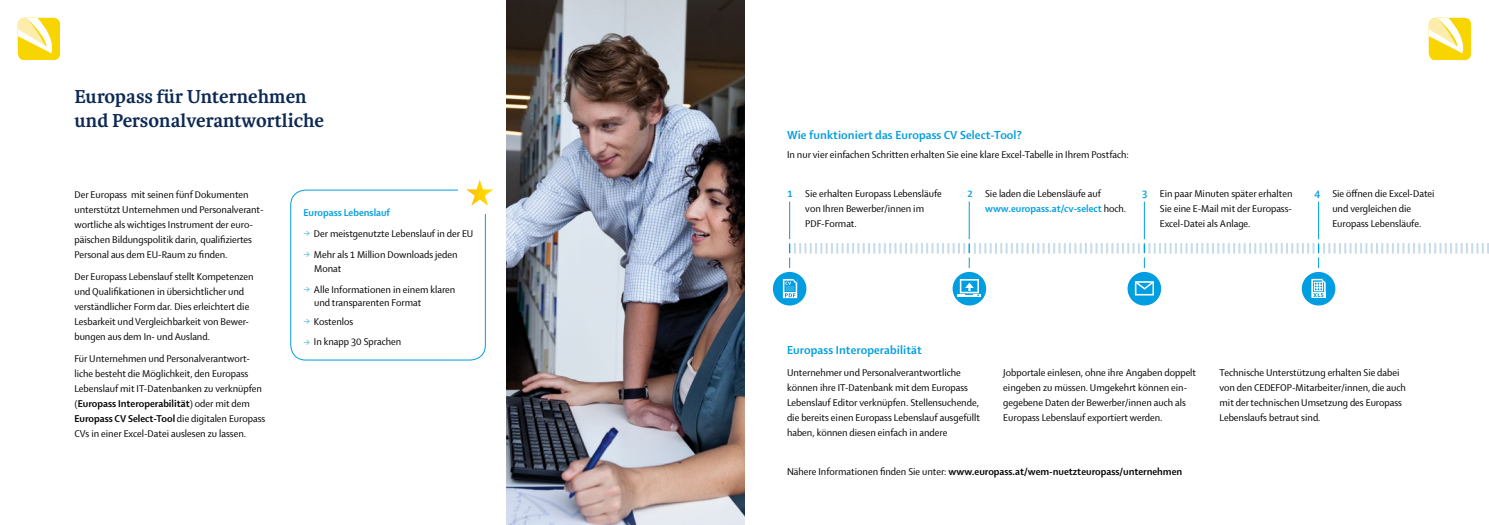
<style>
.page{position:relative;width:1489px;height:525px;background:#fff}
.page>*{position:absolute;margin:0;border:0;box-sizing:border-box;transform-origin:0 0}
.t1{font:700 20px/24px "Karmina Basic";color:#0e2954}
.t2{font:700 12.5px "Shaker 2";letter-spacing:.01em;color:#009ee0}
.t3{font:10.62px/15px "Shaker 2";color:#000}
.t4{font:700 10.62px "Shaker 2";color:#000}
.s1{font-weight:700}
.s2{font-weight:700;color:#009ee0}
.s3{font-family:"DIN";font-size:6.25px;color:#009ee0}
.s4{font-weight:400}
</style>
<div class="page">
<img style="left:507px;top:0;width:237px;height:524px">
<svg style="left:18px;top:18px;width:42px;height:42px"></svg>
<svg style="left:1428px;top:18px;width:42px;height:42px"></svg>
<div style="left:772px;top:272px;width:34px;height:33px;background:#009ee0;border-radius:50%"></div>
<div style="left:952px;top:272px;width:34px;height:33px;background:#009ee0;border-radius:50%"></div>
<div style="left:1127px;top:272px;width:34px;height:33px;background:#009ee0;border-radius:50%"></div>
<div style="left:1301px;top:272px;width:34px;height:33px;background:#009ee0;border-radius:50%"></div>
<svg style="left:788px;top:242px;width:701px;height:26px"></svg>
<hr style="left:789px;top:201px;width:1px;height:38px;background:#009ee0">
<hr style="left:968px;top:201px;width:1px;height:38px;background:#009ee0">
<hr style="left:1144px;top:201px;width:1px;height:38px;background:#009ee0">
<hr style="left:1318px;top:201px;width:1px;height:38px;background:#009ee0">
<svg style="left:782px;top:279px;width:15px;height:19px"></svg>
<svg style="left:1134px;top:281px;width:19px;height:14px"></svg>
<svg style="left:1311px;top:278px;width:14px;height:20px"></svg>
<hr style="left:957px;top:294px;width:23px;height:2px;background:#fff">
<svg style="left:959px;top:279px;width:19px;height:17px"></svg>
<div style="left:290px;top:190px;width:195px;height:170px;border:1px solid #009ee0;border-radius:15px"></div>
<div style="left:458px;top:166px;width:41px;height:47px;background:#fff"></div>
<svg style="left:466px;top:179px;width:27px;height:27px"></svg>
<h1 class="t1" style="left:74px;top:84px;width:251px">Europass für Unternehmen und Personalverantwortliche</h1>
<p class="t3" style="left:74px;top:186px;width:191px">Der Europass mit seinen fünf Dokumenten unterstützt Unternehmen und Personalverant&shy;wortliche als wichtiges Instrument der euro&shy;päischen Bildungspolitik darin, qualifiziertes Personal aus dem EU-Raum zu finden.</p>
<p class="t3" style="left:74px;top:268px;width:181px">Der Europass Lebenslauf stellt Kompetenzen und Qualifikationen in übersichtlicher und verständlicher Form dar. Dies erleichtert die Lesbarkeit und Vergleichbarkeit von Bewer&shy;bungen aus dem In- und Ausland.</p>
<p class="t3" style="left:74px;top:350px;width:192px">Für Unternehmen und Personalverantwort&shy;liche besteht die Möglichkeit, den Europass Lebenslauf mit IT-Datenbanken zu verknüpfen (<span class="s1">Europass Interoperabilität</span>) oder mit dem <span class="s1">Europass CV Select-Tool</span> die digitalen Europass CVs in einer Excel-Datei auslesen zu lassen.</p>
<p class="t3" style="left:303px;top:202px;width:171px;line-height:20.9px"><span class="s2">Europass Lebenslauf<br></span><sup>&gt;</sup> Der meistgenutzte Lebenslauf in der EU <sup>&gt;</sup> Mehr als 1 Million Downloads jeden</p>
<p class="t3" style="left:303px;top:257px;width:153px;line-height:20.9px;text-indent:11px">Monat<br><sup>&gt;</sup> Alle Informationen in einem klaren</p>
<p class="t3" style="left:303px;top:293px;width:119px;line-height:18.4px;text-indent:11px">und transparenten Format <span class="s3">&gt;</span> Kostenlos</p>
<p class="t3" style="left:303px;top:334px;width:99px"><span class="s3">&gt;</span> In knapp 30 Sprachen</p>
<p class="t2" style="left:787px;top:127px;width:236px">Wie funktioniert das Europass CV Select-Tool?</p>
<p class="t3" style="left:787px;top:147px;width:343px">In nur vier einfachen Schritten erhalten Sie eine klare Excel-Tabelle in Ihrem Postfach:</p>
<p class="t3" style="left:985px;top:185px;width:143px;text-indent:-18px"><span class="s2">2</span> Sie laden die Lebensläufe auf <span class="s2">www.europass.at/cv-select</span> hoch.</p>
<p class="t3" style="left:1159px;top:185px;width:134px;text-indent:-18px"><span class="s2">3</span> Ein paar Minuten später erhalten<br>Sie eine E-Mail mit der Europass-<br>Excel-Datei als Anlage.</p>
<p class="t3" style="left:1314px;top:185px;width:121px;text-align:center"><span class="s2">4</span> Sie öffnen die Excel-Datei und vergleichen die<br>Europass Lebensläufe.</p>
<p class="t3" style="left:805px;top:185px;width:138px;text-indent:-18px"><span class="s2">1</span> Sie erhalten Europass Lebensläufe von Ihren Bewerber/innen im<br>PDF-Format.</p>
<p class="t2" style="left:787px;top:342px;width:136px">Europass Interoperabilität</p>
<p class="t3" style="left:787px;top:365px;width:194px">Unternehmer und Personalverantwortliche können ihre IT-Datenbank mit dem Europass Lebenslauf Editor verknüpfen. Stellensuchende, die bereits einen Europass Lebenslauf ausgefüllt haben, können diesen einfach in andere</p>
<p class="t3" style="left:1003px;top:365px;width:194px">Jobportale einlesen, ohne ihre Angaben doppelt eingeben zu müssen. Umgekehrt können ein&shy;gegebene Daten der Bewerber/innen auch als Europass Lebenslauf exportiert werden.</p>
<p class="t3" style="left:1219px;top:365px;width:188px">Technische Unterstützung erhalten Sie dabei von den CEDEFOP-Mitarbeiter/innen, die auch mit der technischen Umsetzung des Europass Lebenslaufs betraut sind.</p>
<p class="t4" style="left:787px;top:464px;width:397px"><span class="s4">Nähere Informationen finden Sie unter:</span> www.europass.at/wem-nuetzteuropass/unternehmen</p>
</div>
